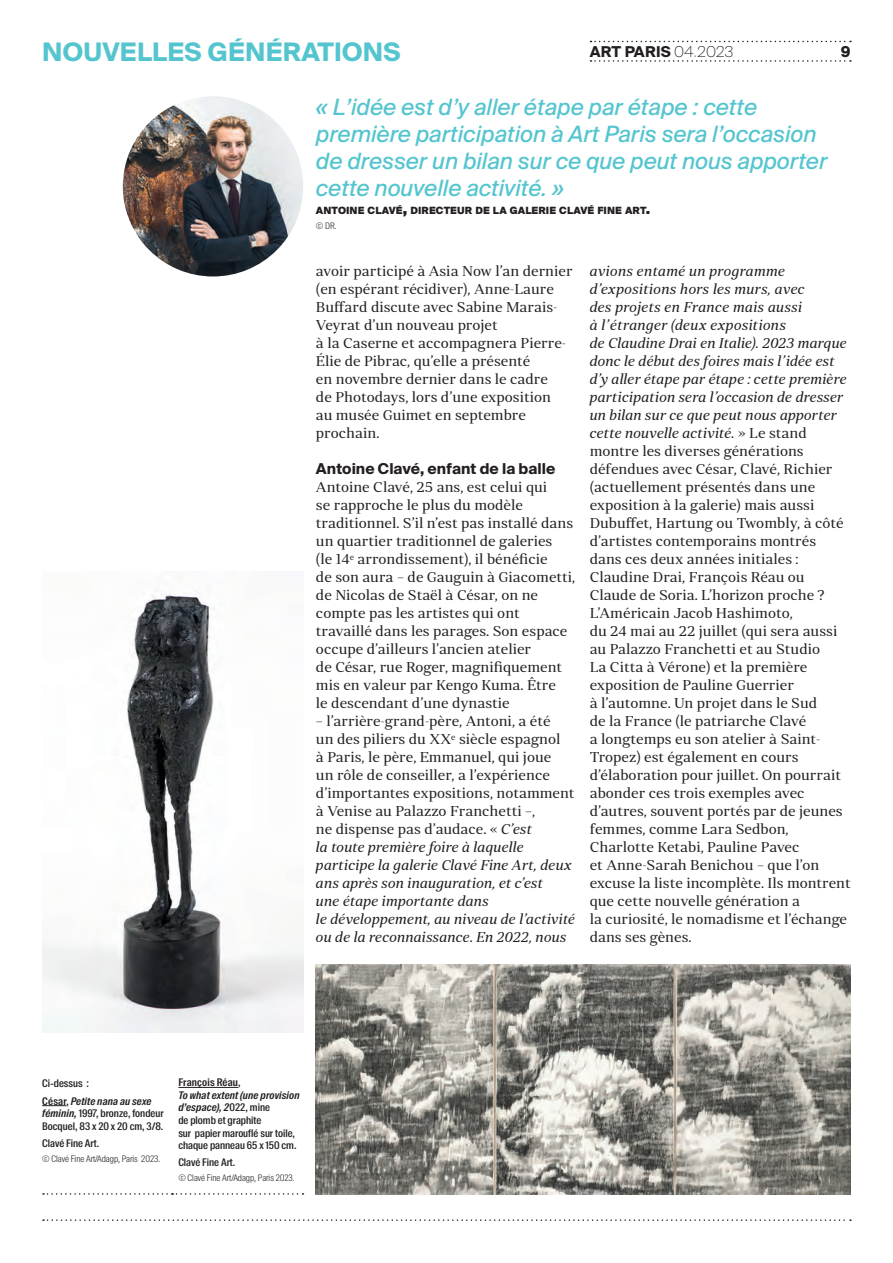
<style>
.page{position:relative;width:893px;height:1263px;background:#fff}
.page>*{position:absolute;margin:0;border:0;box-sizing:border-box;transform-origin:0 0}
.t1{font:700 25.5px "Suisse Intl";letter-spacing:.01em;color:#54c5cf}
.t2{font:italic 22.5px/27px "Suisse Intl";color:#54c5cf}
.t3{font:700 15px "Suisse Intl";letter-spacing:.005em;color:#231f20}
.t4{font:14.25px/18px "Skema Pro Display";color:#231f20}
.t5{font:500 10.5px/12.6px "Suisse Intl Cond";color:#231f20}
.t6{font:italic 600 10.5px/17.7px "Suisse Intl Cond";letter-spacing:.015em;color:#231f20}
.t7{font:900 10.05px "Suisse Intl";letter-spacing:.005em;color:#231f20}
.t8{font:300 9px "Suisse Intl Cond";color:#231f20}
.s1{font-weight:100}
.s2{font-size:14.25px}
.s3{font-style:italic}
.s4{font-weight:500;font-style:normal}
.s5{font-style:normal}
.s6{font-weight:600;font-style:italic}
.s7{font-weight:600}
</style>
<div class="page">
<svg style="left:590px;top:41px;width:260px;height:1px"></svg>
<svg style="left:590px;top:60px;width:260px;height:2px"></svg>
<svg style="left:43px;top:1219px;width:807px;height:2px"></svg>
<svg style="left:43px;top:1193px;width:260px;height:1px"></svg>
<svg style="left:42px;top:1105px;width:24px;height:1px"></svg>
<hr style="left:178px;top:1087px;width:60px;height:1px;background:#231f20">
<img style="left:123px;top:96px;width:180px;height:180px;border-radius:90px">
<img style="left:42px;top:591px;width:261px;height:441px">
<img style="left:315px;top:964px;width:535px;height:230px">
<h1 class="t1" style="left:42px;top:37px;width:360px">NOUVELLES GÉNÉRATIONS</h1>
<p class="t3" style="left:589px;top:43px;width:145px">ART PARIS <span class="s1">04.2023</span></p>
<p class="t3" style="left:840px;top:43px;width:11px">9</p>
<h2 class="t2" style="left:316px;top:94px;width:513px">« L’idée est d’y aller étape par étape : cette première participation à Art Paris sera l’occasion de dresser un bilan sur ce que peut nous apporter cette nouvelle activité. »</h2>
<p class="t7" style="left:316px;top:205px;width:336px">ANTOINE CLAVÉ<span class="s2">,</span> DIRECTEUR DE LA GALERIE CLAVÉ FINE ART<span class="s2">.</span></p>
<p class="t8" style="left:316px;top:221px;width:22px">© DR.</p>
<p class="t4" style="left:316px;top:262px;width:258px">avoir participé à Asia Now l’an dernier (en espérant récidiver), Anne-Laure<br>Buffard discute avec Sabine Marais-<br>Veyrat d’un nouveau projet<br>à la Caserne et accompagnera Pierre-<br>Élie de Pibrac, qu’elle a présenté<br>en novembre dernier dans le cadre<br>de Photodays, lors d’une exposition<br>au musée Guimet en septembre prochain.</p>
<p class="t3" style="left:316px;top:460px;width:241px">Antoine Clavé, enfant de la balle</p>
<p class="t4" style="left:316px;top:478px;width:261px">Antoine Clavé, 25 ans, est celui qui<br>se rapproche le plus du modèle traditionnel. S’il n’est pas installé dans un quartier traditionnel de galeries<br>(le 14<sup>e</sup> arrondissement), il bénéficie<br>de son aura – de Gauguin à Giacometti, de Nicolas de Staël à César, on ne compte pas les artistes qui ont travaillé dans les parages. Son espace occupe d’ailleurs l’ancien atelier<br>de César, rue Roger, magnifiquement mis en valeur par Kengo Kuma. Être<br>le descendant d’une dynastie</p>
<p class="t4" style="left:316px;top:712px;width:261px">– l’arrière-grand-père, Antoni, a été<br>un des piliers du XX<sup>e</sup> siècle espagnol<br>à Paris, le père, Emmanuel, qui joue<br>un rôle de conseiller, a l’expérience d’importantes expositions, notamment à Venise au Palazzo Franchetti –,<br>ne dispense pas d’audace. « <span class="s3">C’est<br>la toute première foire à laquelle participe la galerie Clavé Fine Art, deux ans après son inauguration, et c’est<br>une étape importante dans<br>le développement, au niveau de l’activité ou de la reconnaissance. En 2022, nous</span></p>
<p class="t4" style="left:589px;top:262px;width:262px"><span class="s3">avions entamé un programme d’expositions hors les murs, avec<br>des projets en France mais aussi<br>à l’étranger (deux expositions<br>de Claudine Drai en Italie). 2023 marque donc le début des foires mais l’idée est d’y aller étape par étape : cette première participation sera l’occasion de dresser un bilan sur ce que peut nous apporter cette nouvelle activité.</span> » Le stand montre les diverses générations défendues avec César, Clavé, Richier (actuellement présentés dans une exposition à la galerie) mais aussi Dubuffet, Hartung ou Twombly, à côté d’artistes contemporains montrés dans ces deux années initiales :<br>Claudine Drai, François Réau ou Claude de Soria. L’horizon proche ?<br>L’Américain Jacob Hashimoto,<br>du 24 mai au 22 juillet (qui sera aussi au Palazzo Franchetti et au Studio<br>La Citta à Vérone) et la première exposition de Pauline Guerrier<br>à l’automne. Un projet dans le Sud<br>de la France (le patriarche Clavé<br>a longtemps eu son atelier à Saint-Tropez) est également en cours d’élaboration pour juillet. On pourrait abonder ces trois exemples avec d’autres, souvent portés par de jeunes femmes, comme Lara Sedbon, Charlotte Ketabi, Pauline Pavec<br>et Anne-Sarah Benichou – que l’on excuse la liste incomplète. Ils montrent que cette nouvelle génération a<br>la curiosité, le nomadisme et l’échange dans ses gènes.</p>
<p class="t6" style="left:42px;top:1074px;width:111px"><span class="s4">Ci-dessus :<br></span><span class="s5">César</span><span class="s4">,</span> Petite nana au sexe</p>
<p class="t5" style="left:42px;top:1107px;width:123px"><span class="s6">féminin,</span> 1997, bronze, fondeur<br>Bocquel, 83 x 20 x 20 cm, 3/8.</p>
<p class="t5" style="left:42px;top:1136px;width:58px">Clavé Fine Art.</p>
<p class="t8" style="left:42px;top:1153px;width:120px">© Clavé Fine Art/Adagp, Paris 2023.</p>
<p class="t5" style="left:178px;top:1076px;width:123px"><span class="s7">François Réau</span>,<br><span class="s6">To what extent (une provision d’espace), 2</span>022, mine<br>de plomb et graphite<br>sur papier marouflé sur toile, chaque panneau 65 x 150 cm.</p>
<p class="t5" style="left:178px;top:1156px;width:58px">Clavé Fine Art.</p>
<p class="t8" style="left:178px;top:1173px;width:118px">© Clavé Fine Art/Adagp, Paris 2023.</p>
</div>
